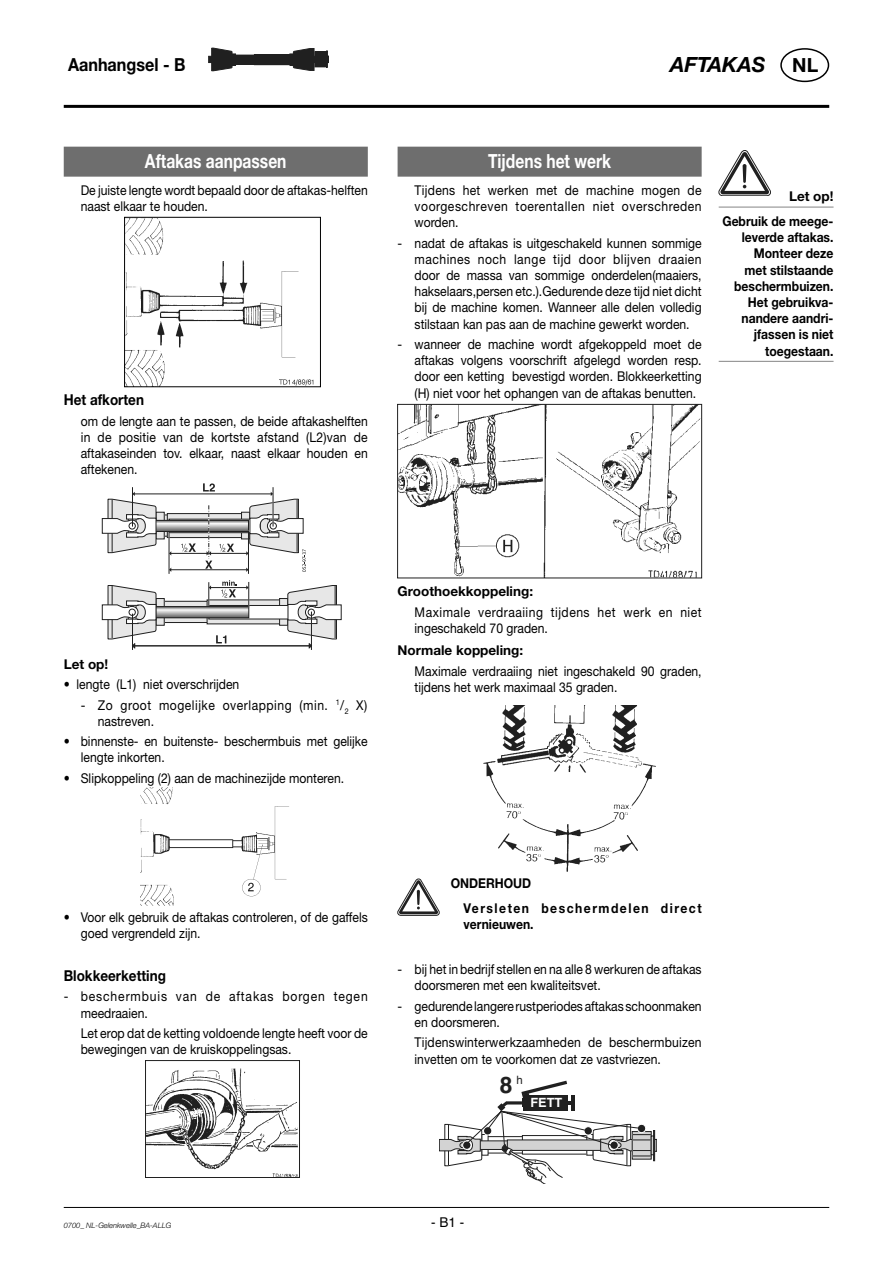
<style>
.page{position:relative;width:893px;height:1263px;background:#fff}
.page>*{position:absolute;margin:0;border:0;box-sizing:border-box;transform-origin:0 0}
.t1{font:700 22.95px "Helvetica";color:#202020}
.t2{font:italic 700 21px "Helvetica Neue";color:#000}
.t3{font:700 19.5px "Helvetica Neue";color:#fff;scale:.8 1}
.t4{font:700 19.5px "Helvetica Neue";color:#000}
.t5{font:700 18px "Helvetica Neue";color:#000;scale:.9 1}
.t6{font:700 15px "Helvetica Neue";color:#000;scale:.9 1}
.t7{font:13.5px/16.2px "Helvetica Neue";color:#000;scale:.9 1}
.t8{font:700 13.5px/16.2px "Helvetica Neue";color:#000;text-align:right;scale:.9 1}
.t9{font:700 13.5px/24.8px "Helvetica Neue";color:#000;text-align:right}
.t10{font:13.5px/16.2px "Helvetica Neue";letter-spacing:.04em;color:#000;scale:.9 1}
.t11{font:13.5px/16.2px "Helvetica Neue";letter-spacing:.045em;color:#000;scale:.9 1}
.t12{font:13.5px/16.2px "Helvetica Neue";letter-spacing:.075em;color:#000;scale:.9 1}
.t13{font:700 13.5px/24.8px "Helvetica Neue";letter-spacing:.12em;color:#000;scale:.9 1}
.t14{font:13.5px "Helvetica";color:#000}
.t15{font:700 12.75px "Helvetica";color:#fff}
.t16{font:italic 300 7.5px "Helvetica Neue";color:#000}
</style>
<div class="page">
<hr style="left:64px;top:105px;width:765px;height:3px;background:#000">
<hr style="left:64px;top:1207px;width:765px;height:1px;background:#000">
<div style="left:780px;top:48px;width:49px;height:34px;border:2px solid #000;border-radius:50%"></div>
<div style="left:235px;top:55px;width:31px;height:9px;border:1px solid #202020"></div>
<div style="left:254px;top:55px;width:37px;height:10px;background:#202020"></div>
<div style="left:254px;top:54px;width:37px;height:11px;border:1px solid #202020"></div>
<div style="left:232px;top:54px;width:4px;height:11px;border:1px solid #202020"></div>
<div style="left:231px;top:57px;width:36px;height:5px;background:#202020"></div>
<div style="left:246px;top:57px;width:52px;height:5px;background:#202020"></div>
<svg style="left:208px;top:48px;width:27px;height:23px"></svg>
<svg style="left:290px;top:48px;width:38px;height:23px"></svg>
<div style="left:398px;top:147px;width:304px;height:30px;background:#6e6e6e"></div>
<div style="left:64px;top:147px;width:304px;height:30px;background:#6e6e6e"></div>
<img style="left:483px;top:706px;width:173px;height:166px">
<img style="left:126px;top:219px;width:188px;height:166px">
<div style="left:124px;top:217px;width:197px;height:170px;border:1px solid #000"></div>
<img style="left:147px;top:1068px;width:151px;height:108px">
<div style="left:145px;top:1060px;width:155px;height:118px;border:1px solid #202020"></div>
<img style="left:399px;top:406px;width:301px;height:170px">
<div style="left:397px;top:404px;width:305px;height:174px;border:1px solid #202020"></div>
<svg style="left:439px;top:1081px;width:218px;height:102px"></svg>
<div style="left:163px;top:515px;width:39px;height:21px;border:1px solid #202020"></div>
<svg style="left:169px;top:515px;width:72px;height:21px"></svg>
<div style="left:167px;top:513px;width:78px;height:25px;border:1px solid #202020"></div>
<svg style="left:243px;top:514px;width:3px;height:23px"></svg>
<div style="left:241px;top:512px;width:9px;height:27px;border:1px solid #202020"></div>
<div style="left:156px;top:512px;width:8px;height:27px;background:#e7e7e7"></div>
<div style="left:169px;top:519px;width:92px;height:14px;border:1px solid #202020"></div>
<svg style="left:157px;top:522px;width:89px;height:8px"></svg>
<div style="left:155px;top:520px;width:94px;height:12px;border:1px solid #202020"></div>
<svg style="left:166px;top:603px;width:41px;height:18px"></svg>
<div style="left:164px;top:601px;width:85px;height:22px;border:1px solid #202020"></div>
<div style="left:207px;top:600px;width:75px;height:24px;background:#e7e7e7"></div>
<div style="left:280px;top:599px;width:8px;height:26px;background:#e7e7e7"></div>
<div style="left:279px;top:598px;width:9px;height:28px;border:1px solid #202020"></div>
<div style="left:156px;top:599px;width:8px;height:26px;background:#e7e7e7"></div>
<div style="left:156px;top:598px;width:8px;height:28px;border:1px solid #202020"></div>
<div style="left:209px;top:605px;width:88px;height:14px;background:#fff"></div>
<div style="left:209px;top:605px;width:88px;height:14px;border:1px solid #202020"></div>
<svg style="left:157px;top:608px;width:90px;height:8px"></svg>
<div style="left:155px;top:606px;width:94px;height:12px;border:1px solid #202020"></div>
<hr style="left:169px;top:533px;width:1px;height:41px;background:#202020">
<hr style="left:248px;top:531px;width:1px;height:43px;background:#202020">
<hr style="left:171px;top:553px;width:36px;height:1px;background:#202020">
<hr style="left:171px;top:569px;width:76px;height:1px;background:#202020">
<hr style="left:210px;top:553px;width:37px;height:1px;background:#202020">
<hr style="left:210px;top:587px;width:37px;height:1px;background:#202020">
<svg style="left:246px;top:582px;width:3px;height:25px"></svg>
<svg style="left:209px;top:582px;width:2px;height:24px"></svg>
<svg style="left:181px;top:543px;width:15px;height:9px"></svg>
<svg style="left:205px;top:505px;width:7px;height:64px"></svg>
<hr style="left:132px;top:614px;width:1px;height:36px;background:#202020">
<hr style="left:311px;top:612px;width:1px;height:38px;background:#202020">
<hr style="left:132px;top:487px;width:1px;height:40px;background:#202020">
<hr style="left:273px;top:487px;width:1px;height:40px;background:#202020">
<hr style="left:134px;top:646px;width:176px;height:1px;background:#202020">
<svg style="left:287px;top:585px;width:55px;height:64px"></svg>
<svg style="left:102px;top:585px;width:55px;height:63px"></svg>
<svg style="left:216px;top:635px;width:10px;height:8px"></svg>
<hr style="left:134px;top:494px;width:137px;height:1px;background:#202020">
<svg style="left:102px;top:492px;width:55px;height:61px"></svg>
<svg style="left:203px;top:483px;width:12px;height:9px"></svg>
<svg style="left:219px;top:544px;width:15px;height:8px"></svg>
<svg style="left:221px;top:580px;width:16px;height:17px"></svg>
<svg style="left:246px;top:492px;width:60px;height:80px"></svg>
<img style="left:140px;top:788px;width:149px;height:118px">
<hr style="left:719px;top:206px;width:114px;height:2px;background:#999">
<hr style="left:719px;top:361px;width:114px;height:1px;background:#999">
<svg style="left:719px;top:150px;width:52px;height:46px"></svg>
<svg style="left:398px;top:879px;width:41px;height:36px"></svg>
<h3 class="t5" style="left:68px;top:58px;width:132px">Aanhangsel - B</h3>
<h2 class="t2" style="left:670px;top:57px;width:97px">AFTAKAS</h2>
<h3 class="t4" style="left:792px;top:58px;width:28px">NL</h3>
<h3 class="t3" style="left:145px;top:154px;width:178px">Aftakas aanpassen</h3>
<p class="t7" style="left:81px;top:183px;width:320px">De juiste lengte wordt bepaald door de aftakas-helften naast elkaar te houden.</p>
<p class="t6" style="left:64px;top:394px;width:91px">Het afkorten</p>
<p class="t7" style="left:81px;top:414px;width:320px;text-align:justify">om de lengte aan te pas sen, de beide aftakashelften in de positie van de kort ste af stand (L2)van de aftakaseinden tov. elkaar, naast elkaar houden en aftekenen.</p>
<h3 class="t3" style="left:488px;top:154px;width:155px">Tijdens het werk</h3>
<p class="t7" style="left:415px;top:183px;width:320px;text-align:justify">Tijdens het werken met de machine mogen de voorgeschreven toerentallen niet over schre den worden.</p>
<p class="t7" style="left:415px;top:236px;width:320px;text-align:justify;text-indent:-17px">- nadat de aftakas is uitgeschakeld kunnen som mi ge ma chi nes noch lange tijd door blijven draa ien door de massa van som mi ge onderdelen(maaiers, hakselaars,persen etc.).Gedurende deze tijd niet dicht bij de ma chi ne komen. Wanneer alle delen vol le dig stilstaan kan pas aan de ma chi ne ge werkt worden.</p>
<p class="t7" style="left:415px;top:338px;width:320px;text-align:justify;text-indent:-17px">- wanneer de machine wordt af ge kop peld moet de aftakas volgens voor schrift af ge legd wor den resp. door een ketting be ve stigd worden. Blok keer ket ting (H) niet voor het ophangen van de aftakas benutten.</p>
<p class="t9" style="left:722px;top:185px;width:113px">Let op!<br>Gebruik de meege-</p>
<p class="t8" style="left:734px;top:231px;width:112px">leverde aftakas.<br>Monteer deze met stilstaande beschermbuizen.<br>Het gebruikva&shy;nandere aandri&shy;jfassen is niet toegestaan.</p>
<p class="t9" style="left:64px;top:653px;width:46px">Let op!</p>
<p class="t7" style="left:64px;top:678px;width:197px">• lengte (L1) niet overschrijden</p>
<p class="t11" style="left:98px;top:698px;width:301px;text-indent:-17px">- Zo groot mogelijke overlapping (min. <sup>1</sup>/<sub>2</sub> X) nastreven.</p>
<p class="t7" style="left:81px;top:735px;width:320px;text-indent:-17px">• binnenste- en buitenste- be scherm buis met ge lij ke lengte in kor ten.</p>
<p class="t7" style="left:64px;top:771px;width:313px">• Slipkoppeling (2) aan de machinezijde mon te ren.</p>
<p class="t9" style="left:398px;top:580px;width:137px">Groothoekkoppeling:</p>
<p class="t10" style="left:415px;top:605px;width:320px">Maximale verdraaiing tij dens het werk en niet ingeschakeld 70 graden.</p>
<p class="t9" style="left:398px;top:639px;width:127px">Normale koppeling:</p>
<p class="t7" style="left:415px;top:664px;width:320px">Maximale verdraaiing niet in ge scha keld 90 gra den, tij dens het werk maximaal 35 graden.</p>
<p class="t7" style="left:81px;top:910px;width:320px;text-indent:-17px">• Voor elk gebruik de aftakas con tro le ren, of de gaf fels goed vergrendeld zijn.</p>
<p class="t6" style="left:64px;top:970px;width:115px">Blokkeerketting</p>
<p class="t12" style="left:81px;top:990px;width:320px;text-indent:-17px">- beschermbuis van de aftakas bor gen tegen mee draa ien.</p>
<p class="t7" style="left:81px;top:1026px;width:320px">Let erop dat de ketting vol doen de lengte heeft voor de be we gin gen van de kruiskoppelingsas.</p>
<p class="t13" style="left:463px;top:872px;width:266px;text-indent:-13px">ONDERHOUD<br>Versleten beschermdelen di rect</p>
<p class="t8" style="left:463px;top:917px;width:80px">ver ni eu wen.</p>
<p class="t7" style="left:415px;top:962px;width:320px;text-indent:-17px">- bij het in bedrijf stellen en na alle 8 werkuren de aftakas doorsmeren met een kwaliteitsvet.</p>
<p class="t7" style="left:415px;top:999px;width:320px;text-indent:-17px">- gedurende langere rust pe rio des aftakas schoon ma ken en doorsmeren.</p>
<p class="t7" style="left:415px;top:1036px;width:320px">Tijdenswinterwerkzaamheden de beschermbuizen invetten om te voor komen dat ze vastvriezen.</p>
<h1 class="t1" style="left:500px;top:1077px;width:25px">8 <sup>h</sup></h1>
<p class="t15" style="left:530px;top:1098px;width:33px">FETT</p>
<p class="t16" style="left:64px;top:1222px;width:109px">0700_ NL-Gelenkwelle_BA-ALLG</p>
<p class="t14" style="left:431px;top:1217px;width:35px">- B1 -</p>
</div>
